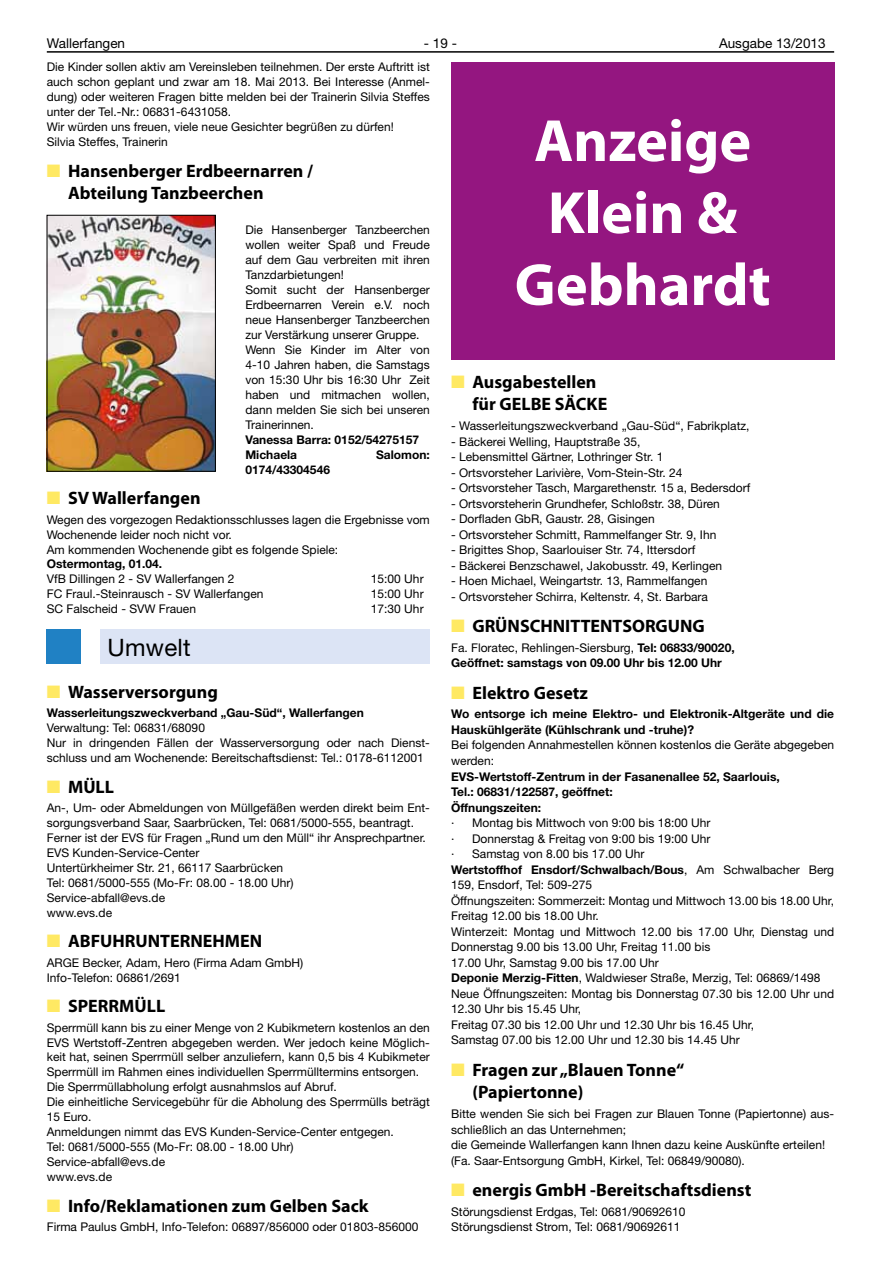
<style>
.page{position:relative;width:881px;height:1263px;background:#fff}
.page>*{position:absolute;margin:0;border:0;box-sizing:border-box;transform-origin:0 0}
.t1{font:700 60px/72px "Myriad Pro";color:#fff;text-align:center}
.t2{font:24px "Lynnkh Kqdgkd Helvetica Neue";letter-spacing:.01em;color:#000}
.t3{font:700 18px/22.6px "Myriad Pro";color:#000}
.t4{font:13.5px "Helvetica Neue LT";color:#000}
.t5{font:12px/15px "Helvetica Neue LT";color:#000}
.t6{font:700 12px/15.5px "Helvetica Neue LT";color:#000}
.s1{color:#ffe963}
.s2{font-weight:400}
.s3{font-weight:700}
</style>
<div class="page">
<hr style="left:47px;top:51px;width:786px;height:2px;background:#000">
<img style="left:49px;top:217px;width:164px;height:252px">
<div style="left:47px;top:629px;width:34px;height:34px;background:#2081c4"></div>
<div style="left:100px;top:629px;width:329px;height:34px;background:#dce4f5"></div>
<div style="left:451px;top:62px;width:382px;height:297px;background:#941680"></div>
<p class="t4" style="left:47px;top:35px;width:80px">Wallerfangen</p>
<p class="t4" style="left:424px;top:35px;width:35px">- 19 -</p>
<p class="t4" style="left:718px;top:35px;width:108px">Ausgabe 13/2013</p>
<p class="t5" style="left:47px;top:59px;width:384px">Die Kinder sollen aktiv am Vereinsleben teilnehmen. Der erste Auftritt ist auch schon geplant und zwar am 18. Mai 2013. Bei Interesse (Anmel&shy;dung) oder weiteren Fragen bitte melden bei der Trainerin Silvia Steffes unter der Tel.-Nr.: 06831-6431058.<br>Wir würden uns freuen, viele neue Gesichter begrüßen zu dürfen!<br>Silvia Steffes, Trainerin</p>
<h3 class="t3" style="left:68px;top:159px;width:246px;line-height:22.2px;text-indent:-21px"><span class="s1">■</span> Hansenberger Erdbeernarren /<br>Abteilung Tanzbeerchen</h3>
<p class="t5" style="left:245px;top:222px;width:186px">Die Hansenberger Tanzbeerchen wollen weiter Spaß und Freude auf dem Gau verbreiten mit ihren<br>Tanzdarbietungen!<br>Somit sucht der Hansenberger<br>Erdbeernarren Verein e.V. noch neue Hansenberger Tanzbeerchen zur Verstärkung unserer Gruppe.<br>Wenn Sie Kinder im Alter von<br>4-10 Jahren haben, die Samstags von 15:30 Uhr bis 16:30 Uhr Zeit haben und mitmachen wollen, dann melden Sie sich bei unseren<br>Trainerinnen.</p>
<p class="t6" style="left:245px;top:432px;width:175px;line-height:15px">Vanessa Barra: 0152/54275157<br>Michaela</p>
<h1 class="t1" style="left:514px;top:103px;width:257px">Anzeige<br>Klein &amp;<br>Gebhardt</h1>
<h3 class="t3" style="left:472px;top:370px;width:136px;text-indent:-21px"><span class="s1">■</span> Ausgabestellen für GELBE SÄCKE</h3>
<p class="t5" style="left:451px;top:418px;width:300px">- Wasserleitungszweckverband „Gau-Süd“, Fabrikplatz,</p>
<p class="t5" style="left:451px;top:434px;width:191px">- Bäckerei Welling, Hauptstraße 35,</p>
<p class="t5" style="left:451px;top:449px;width:214px">- Lebensmittel Gärtner, Lothringer Str. 1</p>
<p class="t5" style="left:451px;top:465px;width:233px">- Ortsvorsteher Larivière, Vom-Stein-Str. 24</p>
<p class="t5" style="left:451px;top:480px;width:300px">- Ortsvorsteher Tasch, Margarethenstr. 15 a, Bedersdorf</p>
<p class="t5" style="left:451px;top:496px;width:270px">- Ortsvorsteherin Grundhefer, Schloßstr. 38, Düren</p>
<p class="t5" style="left:451px;top:511px;width:205px">- Dorfladen GbR, Gaustr. 28, Gisingen</p>
<p class="t5" style="left:451px;top:527px;width:266px">- Ortsvorsteher Schmitt, Rammelfanger Str. 9, Ihn</p>
<p class="t5" style="left:451px;top:542px;width:246px">- Brigittes Shop, Saarlouiser Str. 74, Ittersdorf</p>
<p class="t5" style="left:451px;top:558px;width:272px">- Bäckerei Benzschawel, Jakobusstr. 49, Kerlingen</p>
<p class="t5" style="left:451px;top:573px;width:258px">- Hoen Michael, Weingartstr. 13, Rammelfangen</p>
<p class="t5" style="left:451px;top:589px;width:258px">- Ortsvorsteher Schirra, Keltenstr. 4, St. Barbara</p>
<h3 class="t3" style="left:451px;top:614px;width:255px"><span class="s1">■</span> GRÜNSCHNITTENTSORGUNG</h3>
<p class="t6" style="left:451px;top:640px;width:285px"><span class="s2">Fa. Floratec, Rehlingen-Siersburg,</span> Tel: 06833/90020,<br>Geöffnet: samstags von 09.00 Uhr bis 12.00 Uhr</p>
<h3 class="t3" style="left:451px;top:681px;width:138px"><span class="s1">■</span> Elektro Gesetz</h3>
<p class="t6" style="left:451px;top:706px;width:384px">Wo entsorge ich meine Elektro- und Elektronik-Altgeräte und die<br>Hauskühlgeräte (Kühlschrank und -truhe)?</p>
<p class="t5" style="left:451px;top:737px;width:384px;line-height:15.5px">Bei folgenden Annahmestellen können kostenlos die Geräte abgegeben werden:</p>
<p class="t6" style="left:451px;top:768px;width:330px">EVS-Wertstoff-Zentrum in der Fasanenallee 52, Saarlouis,<br>Tel.: 06831/122587, geöffnet:<br>Öffnungszeiten:</p>
<p class="t5" style="left:451px;top:815px;width:384px;line-height:15.5px">· Montag bis Mittwoch von 9:00 bis 18:00 Uhr<br>· Donnerstag &amp; Freitag von 9:00 bis 19:00 Uhr<br>· Samstag von 8.00 bis 17.00 Uhr<br><span class="s3">Wertstoffhof Ensdorf/Schwalbach/Bous</span>, Am Schwalbacher Berg 159, Ensdorf, Tel: 509-275<br>Öffnungszeiten: Sommerzeit: Montag und Mittwoch 13.00 bis 18.00 Uhr, Freitag 12.00 bis 18.00 Uhr.<br>Winterzeit: Montag und Mittwoch 12.00 bis 17.00 Uhr, Dienstag und Donnerstag 9.00 bis 13.00 Uhr, Freitag 11.00 bis<br>17.00 Uhr, Samstag 9.00 bis 17.00 Uhr<br><span class="s3">Deponie Merzig-Fitten</span>, Waldwieser Straße, Merzig, Tel: 06869/1498<br>Neue Öffnungszeiten: Montag bis Donnerstag 07.30 bis 12.00 Uhr und 12.30 Uhr bis 15.45 Uhr,<br>Freitag 07.30 bis 12.00 Uhr und 12.30 Uhr bis 16.45 Uhr,<br>Samstag 07.00 bis 12.00 Uhr und 12.30 bis 14.45 Uhr</p>
<h3 class="t3" style="left:472px;top:1057px;width:213px;text-indent:-21px"><span class="s1">■</span> Fragen zur „Blauen Tonne“ (Papiertonne)</h3>
<p class="t5" style="left:451px;top:1106px;width:384px;line-height:15.5px">Bitte wenden Sie sich bei Fragen zur Blauen Tonne (Papiertonne) aus&shy;schließlich an das Unternehmen;<br>die Gemeinde Wallerfangen kann Ihnen dazu keine Auskünfte erteilen! (Fa. Saar-Entsorgung GmbH, Kirkel, Tel: 06849/90080).</p>
<h3 class="t3" style="left:451px;top:1178px;width:301px"><span class="s1">■</span> energis GmbH -Bereitschaftsdienst</h3>
<p class="t5" style="left:451px;top:1203px;width:236px;line-height:15.5px">Störungsdienst Erdgas, Tel: 0681/90692610<br>Störungsdienst Strom, Tel: 0681/90692611</p>
<p class="t6" style="left:376px;top:446px;width:55px">Salomon:</p>
<p class="t6" style="left:245px;top:461px;width:86px">0174/43304546</p>
<h3 class="t3" style="left:47px;top:486px;width:155px"><span class="s1">■</span> SV Wallerfangen</h3>
<p class="t5" style="left:47px;top:512px;width:384px">Wegen des vorgezogen Redaktionsschlusses lagen die Ergebnisse vom<br>Wochenende leider noch nicht vor.<br>Am kommenden Wochenende gibt es folgende Spiele:</p>
<p class="t6" style="left:47px;top:556px;width:117px">Ostermontag, 01.04.</p>
<p class="t5" style="left:47px;top:571px;width:189px">VfB Dillingen 2 - SV Wallerfangen 2</p>
<p class="t5" style="left:371px;top:571px;width:54px">15:00 Uhr</p>
<p class="t5" style="left:47px;top:586px;width:218px">FC Fraul.-Steinrausch - SV Wallerfangen</p>
<p class="t5" style="left:371px;top:586px;width:54px">15:00 Uhr</p>
<p class="t5" style="left:47px;top:601px;width:151px">SC Falscheid - SVW Frauen</p>
<p class="t5" style="left:371px;top:601px;width:54px">17:30 Uhr</p>
<h2 class="t2" style="left:107px;top:633px;width:85px">Umwelt</h2>
<h3 class="t3" style="left:47px;top:680px;width:172px"><span class="s1">■</span> Wasserversorgung</h3>
<p class="t6" style="left:47px;top:705px;width:318px">Wasserleitungszweckverband „Gau-Süd“, Wallerfangen</p>
<p class="t5" style="left:47px;top:720px;width:384px">Verwaltung: Tel: 06831/68090<br>Nur in dringenden Fällen der Wasserversorgung oder nach Dienst&shy;schluss und am Wochenende: Bereitschaftsdienst: Tel.: 0178-6112001</p>
<h3 class="t3" style="left:47px;top:775px;width:69px"><span class="s1">■</span> MÜLL</h3>
<p class="t5" style="left:47px;top:800px;width:384px">An-, Um- oder Abmeldungen von Müllgefäßen werden direkt beim Ent&shy;sorgungsverband Saar, Saarbrücken, Tel: 0681/5000-555, beantragt.<br>Ferner ist der EVS für Fragen „Rund um den Müll“ ihr Ansprechpartner.<br>EVS Kunden-Service-Center<br>Untertürkheimer Str. 21, 66117 Saarbrücken<br>Tel: 0681/5000-555 (Mo-Fr: 08.00 - 18.00 Uhr)<br>Service-abfall@evs.de<br>www.evs.de</p>
<h3 class="t3" style="left:47px;top:929px;width:217px"><span class="s1">■</span> ABFUHRUNTERNEHMEN</h3>
<p class="t5" style="left:47px;top:955px;width:258px">ARGE Becker, Adam, Hero (Firma Adam GmbH)<br>Info-Telefon: 06861/2691</p>
<h3 class="t3" style="left:47px;top:994px;width:120px"><span class="s1">■</span> SPERRMÜLL</h3>
<p class="t5" style="left:47px;top:1019px;width:384px">Sperrmüll kann bis zu einer Menge von 2 Kubikmetern kostenlos an den EVS Wertstoff-Zentren abgegeben werden. Wer jedoch keine Möglich&shy;keit hat, seinen Sperrmüll selber anzuliefern, kann 0,5 bis 4 Kubikmeter Sperrmüll im Rahmen eines individuellen Sperrmülltermins entsorgen.<br>Die Sperrmüllabholung erfolgt ausnahmslos auf Abruf.<br>Die einheitliche Servicegebühr für die Abholung des Sperrmülls beträgt 15 Euro.<br>Anmeldungen nimmt das EVS Kunden-Service-Center entgegen.<br>Tel: 0681/5000-555 (Mo-Fr: 08.00 - 18.00 Uhr)<br>Service-abfall@evs.de<br>www.evs.de</p>
<h3 class="t3" style="left:47px;top:1194px;width:323px"><span class="s1">■</span> Info/Reklamationen zum Gelben Sack</h3>
<p class="t5" style="left:47px;top:1219px;width:373px">Firma Paulus GmbH, Info-Telefon: 06897/856000 oder 01803-856000</p>
</div>
